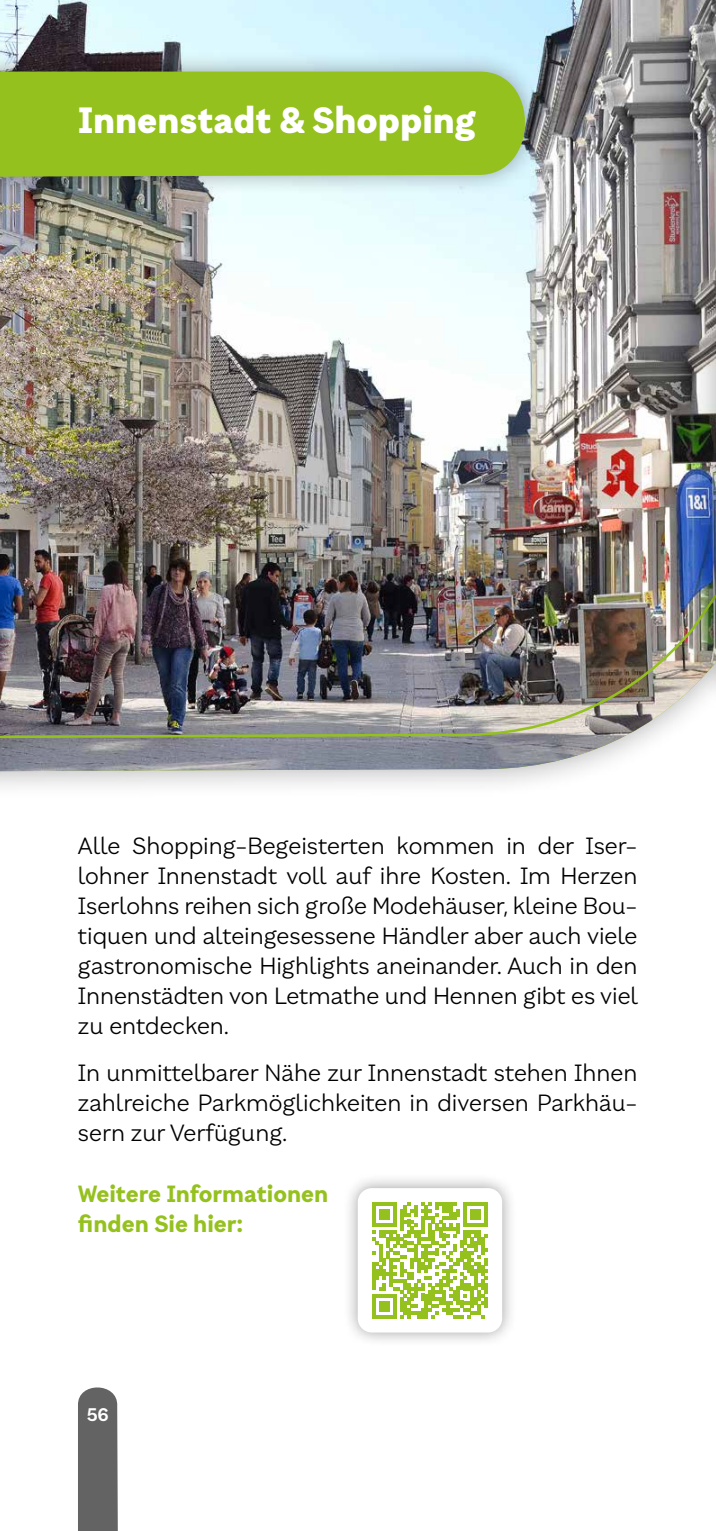
<style>
.page{position:relative;width:716px;height:1531px;background:#fff}
.page>*{position:absolute;margin:0;border:0;box-sizing:border-box;transform-origin:0 0}
.t1{font:900 35px "Brutalista";color:#fff}
.t2{font:300 22.5px/30px "Brutalista";color:#000;text-align:justify}
.t3{font:700 22.5px/30px "Brutalista";color:#95c11f}
.t4{font:600 17.5px "Brutalista";color:#fff}
</style>
<div class="page">
<div style="left:0;top:0;width:716px;height:801px;background:#000;opacity:.33"></div>
<img style="left:0;top:0;width:687px;height:771px">
<div style="left:0;top:570px;width:716px;height:198px;background:#000;opacity:.33"></div>
<img style="left:0;top:592px;width:687px;height:149px">
<div style="left:0;top:51px;width:545px;height:146px;background:#000;opacity:.33"></div>
<svg style="left:0;top:70px;width:541px;height:107px;background:#95bf29"></svg>
<div style="left:78px;top:1387px;width:40px;height:144px;background:#646363"></div>
<div style="left:687px;top:0;width:29px;height:801px;background:#000;opacity:.33"></div>
<div style="left:692px;top:571px;width:24px;height:197px;background:#000;opacity:.33"></div>
<svg style="left:714px;top:594px;width:2px;height:147px"></svg>
<div style="left:343px;top:1173px;width:174px;height:175px;background:#000;opacity:.37"></div>
<div style="left:358px;top:1188px;width:144px;height:144px;background:#fff;border-radius:14px"></div>
<svg style="left:372px;top:1202px;width:116px;height:116px"></svg>
<hr style="left:484px;top:1283px;width:4px;height:11px;background:#95c11f">
<hr style="left:484px;top:1297px;width:4px;height:11px;background:#95c11f">
<h1 class="t1" style="left:78px;top:95px;width:399px">Innenstadt &amp; Shopping</h1>
<p class="t2" style="left:78px;top:830px;width:561px">Alle Shopping-Begeisterten kommen in der Iser&shy;lohner Innenstadt voll auf ihre Kosten. Im Herzen Iserlohns reihen sich große Modehäuser, kleine Bou&shy;tiquen und alteingesessene Händler aber auch viele gastronomische Highlights aneinander. Auch in den Innenstädten von Letmathe und Hennen gibt es viel zu entdecken.</p>
<p class="t2" style="left:78px;top:1058px;width:561px">In unmittelbarer Nähe zur Innenstadt stehen Ihnen zahlreiche Parkmöglichkeiten in diversen Parkhäu&shy;sern zur Verfügung.</p>
<p class="t3" style="left:78px;top:1177px;width:252px">Weitere Informationen finden Sie hier:</p>
<p class="t4" style="left:87px;top:1402px;width:24px">56</p>
</div>
